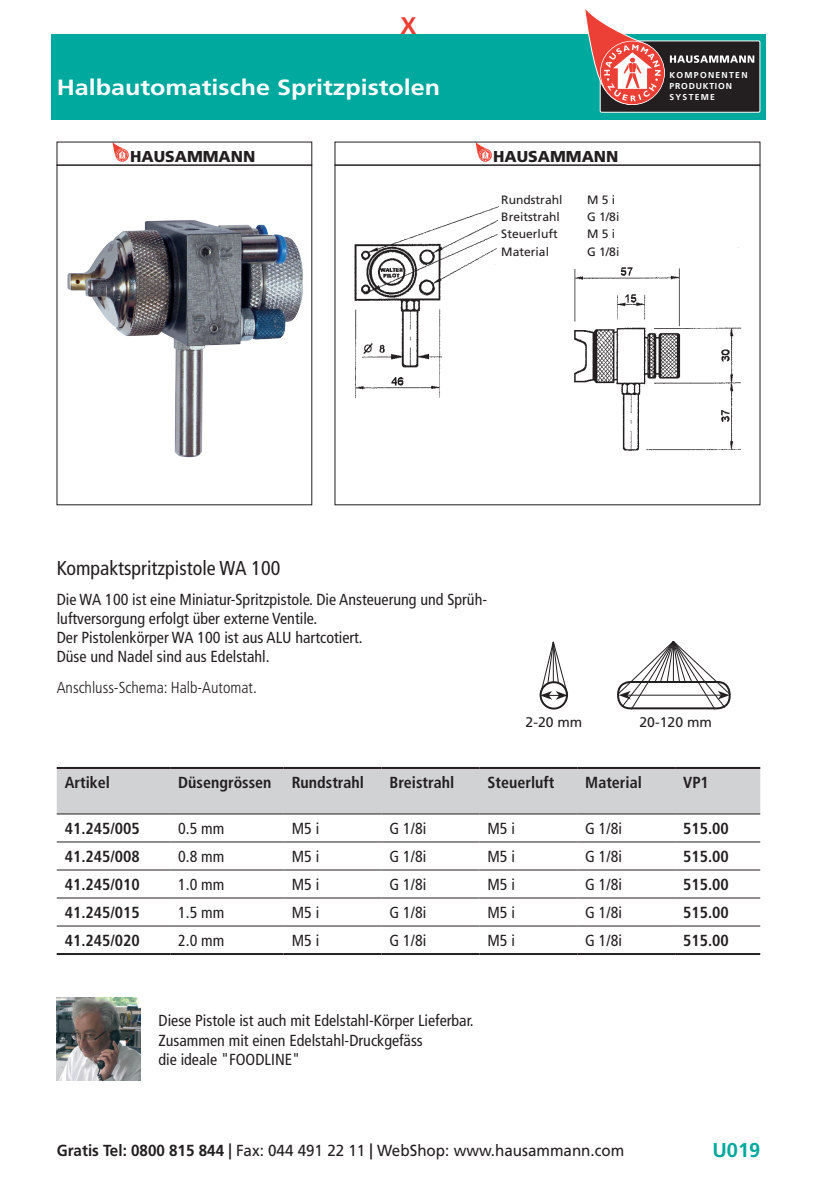
<style>
.page{position:relative;width:817px;height:1191px;background:#fff}
.page>*{position:absolute;margin:0;border:0;box-sizing:border-box;transform-origin:0 0}
.t1{font:700 24px "Frutiger CE";color:#ee3e34}
.t2{font:700 22px "Frutiger CE";color:#fff;scale:1.14 1}
.t3{font:condensed 20px "Frutiger";color:#231f20}
.t4{font:700 20px "Frutiger CE";color:#00a99d}
.t5{font:condensed 16px/19.2px "Frutiger";color:#231f20}
.t6{font:700 condensed 16px "Frutiger";color:#231f20}
.t7{font:16px "Frutiger";color:#231f20;scale:.95 1}
.t8{font:300 condensed 16px "Frutiger";color:#231f20}
.t9{font:900 15.8px "Frutiger";color:#231f20}
.t10{font:14px "Frutiger CE";color:#231f20}
.t11{font:12px "Frutiger";color:#231f20}
.t12{font:700 8.6px/11px "Frutiger";letter-spacing:.145em;color:#fff}
.s1{font-family:"Frutiger CE";font-weight:700}
</style>
<div class="page">
<div style="left:51px;top:34px;width:714px;height:85px;background:#00a99d"></div>
<div style="left:600px;top:41px;width:159px;height:71px;background:#231f20;border-radius:2px"></div>
<div style="left:599px;top:41px;width:161px;height:72px;border:1px solid #fff;border-radius:2px"></div>
<svg style="left:584px;top:9px;width:170px;height:101px"></svg>
<svg style="left:112px;top:144px;width:17px;height:18px"></svg>
<img style="left:67px;top:220px;width:236px;height:237px">
<div style="left:57px;top:769px;width:703px;height:44px;background:#d1d2d4"></div>
<svg style="left:57px;top:814px;width:703px;height:113px"></svg>
<hr style="left:57px;top:767px;width:113px;height:2px;background:#231f20">
<hr style="left:170px;top:767px;width:113px;height:2px;background:#231f20">
<hr style="left:283px;top:767px;width:98px;height:2px;background:#231f20">
<hr style="left:381px;top:767px;width:98px;height:2px;background:#231f20">
<hr style="left:479px;top:767px;width:98px;height:2px;background:#231f20">
<hr style="left:577px;top:767px;width:98px;height:2px;background:#231f20">
<hr style="left:675px;top:767px;width:85px;height:2px;background:#231f20">
<hr style="left:57px;top:813px;width:113px;height:1px;background:#231f20">
<hr style="left:170px;top:813px;width:113px;height:1px;background:#231f20">
<hr style="left:283px;top:813px;width:98px;height:1px;background:#231f20">
<hr style="left:381px;top:813px;width:98px;height:1px;background:#231f20">
<hr style="left:479px;top:813px;width:98px;height:1px;background:#231f20">
<hr style="left:577px;top:813px;width:98px;height:1px;background:#231f20">
<hr style="left:675px;top:813px;width:85px;height:1px;background:#231f20">
<hr style="left:57px;top:953px;width:113px;height:2px;background:#231f20">
<hr style="left:57px;top:841px;width:113px;height:1px;background:#231f20">
<hr style="left:170px;top:841px;width:113px;height:1px;background:#231f20">
<hr style="left:283px;top:841px;width:98px;height:1px;background:#231f20">
<hr style="left:381px;top:841px;width:98px;height:1px;background:#231f20">
<hr style="left:479px;top:841px;width:98px;height:1px;background:#231f20">
<hr style="left:577px;top:841px;width:98px;height:1px;background:#231f20">
<hr style="left:675px;top:841px;width:85px;height:1px;background:#231f20">
<hr style="left:57px;top:869px;width:113px;height:1px;background:#231f20">
<hr style="left:170px;top:869px;width:113px;height:1px;background:#231f20">
<hr style="left:283px;top:869px;width:98px;height:1px;background:#231f20">
<hr style="left:381px;top:869px;width:98px;height:1px;background:#231f20">
<hr style="left:479px;top:869px;width:98px;height:1px;background:#231f20">
<hr style="left:577px;top:869px;width:98px;height:1px;background:#231f20">
<hr style="left:675px;top:869px;width:85px;height:1px;background:#231f20">
<hr style="left:57px;top:897px;width:113px;height:1px;background:#231f20">
<hr style="left:170px;top:897px;width:113px;height:1px;background:#231f20">
<hr style="left:283px;top:897px;width:98px;height:1px;background:#231f20">
<hr style="left:381px;top:897px;width:98px;height:1px;background:#231f20">
<hr style="left:479px;top:897px;width:98px;height:1px;background:#231f20">
<hr style="left:577px;top:897px;width:98px;height:1px;background:#231f20">
<hr style="left:675px;top:897px;width:85px;height:1px;background:#231f20">
<hr style="left:57px;top:925px;width:113px;height:1px;background:#231f20">
<hr style="left:170px;top:925px;width:113px;height:1px;background:#231f20">
<hr style="left:283px;top:925px;width:98px;height:1px;background:#231f20">
<hr style="left:381px;top:925px;width:98px;height:1px;background:#231f20">
<hr style="left:479px;top:925px;width:98px;height:1px;background:#231f20">
<hr style="left:577px;top:925px;width:98px;height:1px;background:#231f20">
<hr style="left:675px;top:925px;width:85px;height:1px;background:#231f20">
<hr style="left:170px;top:953px;width:113px;height:2px;background:#231f20">
<hr style="left:283px;top:953px;width:98px;height:2px;background:#231f20">
<hr style="left:381px;top:953px;width:98px;height:2px;background:#231f20">
<hr style="left:479px;top:953px;width:98px;height:2px;background:#231f20">
<hr style="left:577px;top:953px;width:98px;height:2px;background:#231f20">
<hr style="left:675px;top:953px;width:85px;height:2px;background:#231f20">
<svg style="left:476px;top:144px;width:16px;height:18px"></svg>
<img style="left:354px;top:206px;width:387px;height:245px">
<svg style="left:617px;top:641px;width:114px;height:69px"></svg>
<hr style="left:673px;top:641px;width:1px;height:40px;background:#231f20">
<div style="left:539px;top:681px;width:29px;height:28px;border:2px solid #231f20;border-radius:50%"></div>
<svg style="left:539px;top:641px;width:29px;height:58px"></svg>
<hr style="left:553px;top:642px;width:1px;height:40px;background:#231f20">
<img style="left:57px;top:997px;width:83px;height:83px">
<h1 class="t1" style="left:400px;top:12px;width:18px">X</h1>
<h2 class="t2" style="left:57px;top:74px;width:338px">Halbautomatische Spritzpistolen</h2>
<p class="t12" style="left:669px;top:69px;width:80px">KOMPONENTEN<br>PRODUKTION<br>SYSTEME</p>
<p class="t9" style="left:130px;top:147px;width:127px">HAUSAMMANN</p>
<p class="t9" style="left:493px;top:147px;width:127px">HAUSAMMANN</p>
<p class="t11" style="left:501px;top:193px;width:63px">Rundstrahl</p>
<p class="t11" style="left:587px;top:193px;width:30px">M 5 i</p>
<p class="t11" style="left:501px;top:210px;width:60px">Breitstrahl</p>
<p class="t11" style="left:587px;top:210px;width:34px">G 1/8i</p>
<p class="t11" style="left:501px;top:227px;width:58px">Steuerluft</p>
<p class="t11" style="left:587px;top:227px;width:30px">M 5 i</p>
<p class="t11" style="left:501px;top:244px;width:49px">Material</p>
<p class="t11" style="left:587px;top:244px;width:34px">G 1/8i</p>
<p class="t3" style="left:57px;top:556px;width:225px">Kompaktspritzpistole WA 100</p>
<p class="t5" style="left:57px;top:589px;width:432px">Die WA 100 ist eine Miniatur-Spritzpistole. Die Ansteuerung und Sprüh&shy;luftversorgung erfolgt über externe Ventile.<br>Der Pistolenkörper WA 100 ist aus ALU hartcotiert.<br>Düse und Nadel sind aus Edelstahl.</p>
<p class="t8" style="left:57px;top:678px;width:202px">Anschluss-Schema: Halb-Automat.</p>
<p class="t10" style="left:525px;top:714px;width:58px">2-20 mm</p>
<p class="t10" style="left:639px;top:714px;width:74px">20-120 mm</p>
<p class="t6" style="left:65px;top:773px;width:47px">Artikel</p>
<p class="t6" style="left:178px;top:773px;width:95px">Düsengrössen</p>
<p class="t6" style="left:291px;top:773px;width:74px">Rundstrahl</p>
<p class="t6" style="left:389px;top:773px;width:66px">Breistrahl</p>
<p class="t6" style="left:487px;top:773px;width:68px">Steuerluft</p>
<p class="t6" style="left:585px;top:773px;width:58px">Material</p>
<p class="t6" style="left:683px;top:773px;width:27px">VP1</p>
<p class="t6" style="left:65px;top:819px;width:77px">41.245/005</p>
<p class="t5" style="left:178px;top:819px;width:48px">0.5 mm</p>
<p class="t5" style="left:291px;top:819px;width:29px">M5 i</p>
<p class="t5" style="left:389px;top:819px;width:38px">G 1/8i</p>
<p class="t5" style="left:487px;top:819px;width:29px">M5 i</p>
<p class="t5" style="left:585px;top:819px;width:38px">G 1/8i</p>
<p class="t6" style="left:683px;top:819px;width:47px">515.00</p>
<p class="t6" style="left:65px;top:847px;width:77px">41.245/008</p>
<p class="t5" style="left:178px;top:847px;width:48px">0.8 mm</p>
<p class="t5" style="left:291px;top:847px;width:29px">M5 i</p>
<p class="t5" style="left:389px;top:847px;width:38px">G 1/8i</p>
<p class="t5" style="left:487px;top:847px;width:29px">M5 i</p>
<p class="t5" style="left:585px;top:847px;width:38px">G 1/8i</p>
<p class="t6" style="left:683px;top:847px;width:47px">515.00</p>
<p class="t6" style="left:65px;top:875px;width:77px">41.245/010</p>
<p class="t5" style="left:178px;top:875px;width:48px">1.0 mm</p>
<p class="t5" style="left:291px;top:875px;width:29px">M5 i</p>
<p class="t5" style="left:389px;top:875px;width:38px">G 1/8i</p>
<p class="t5" style="left:487px;top:875px;width:29px">M5 i</p>
<p class="t5" style="left:585px;top:875px;width:38px">G 1/8i</p>
<p class="t6" style="left:683px;top:875px;width:47px">515.00</p>
<p class="t6" style="left:65px;top:903px;width:77px">41.245/015</p>
<p class="t5" style="left:178px;top:903px;width:48px">1.5 mm</p>
<p class="t5" style="left:291px;top:903px;width:29px">M5 i</p>
<p class="t5" style="left:389px;top:903px;width:38px">G 1/8i</p>
<p class="t5" style="left:487px;top:903px;width:29px">M5 i</p>
<p class="t5" style="left:585px;top:903px;width:38px">G 1/8i</p>
<p class="t6" style="left:683px;top:903px;width:47px">515.00</p>
<p class="t6" style="left:65px;top:931px;width:77px">41.245/020</p>
<p class="t5" style="left:178px;top:931px;width:48px">2.0 mm</p>
<p class="t5" style="left:291px;top:931px;width:29px">M5 i</p>
<p class="t5" style="left:389px;top:931px;width:38px">G 1/8i</p>
<p class="t5" style="left:487px;top:931px;width:29px">M5 i</p>
<p class="t5" style="left:585px;top:931px;width:38px">G 1/8i</p>
<p class="t6" style="left:683px;top:931px;width:47px">515.00</p>
<p class="t5" style="left:158px;top:1011px;width:317px">Diese Pistole ist auch mit Edelstahl-Körper Lieferbar.<br>Zusammen mit einen Edelstahl-Druckgefäss<br>die ideale "FOODLINE"</p>
<p class="t7" style="left:57px;top:1141px;width:599px"><span class="s1">Gratis Tel: 0800 815 844 |</span> Fax: 044 491 22 11 <span class="s1">|</span> WebShop: www.hausammann.com</p>
<p class="t4" style="left:712px;top:1137px;width:49px">U019</p>
</div>
